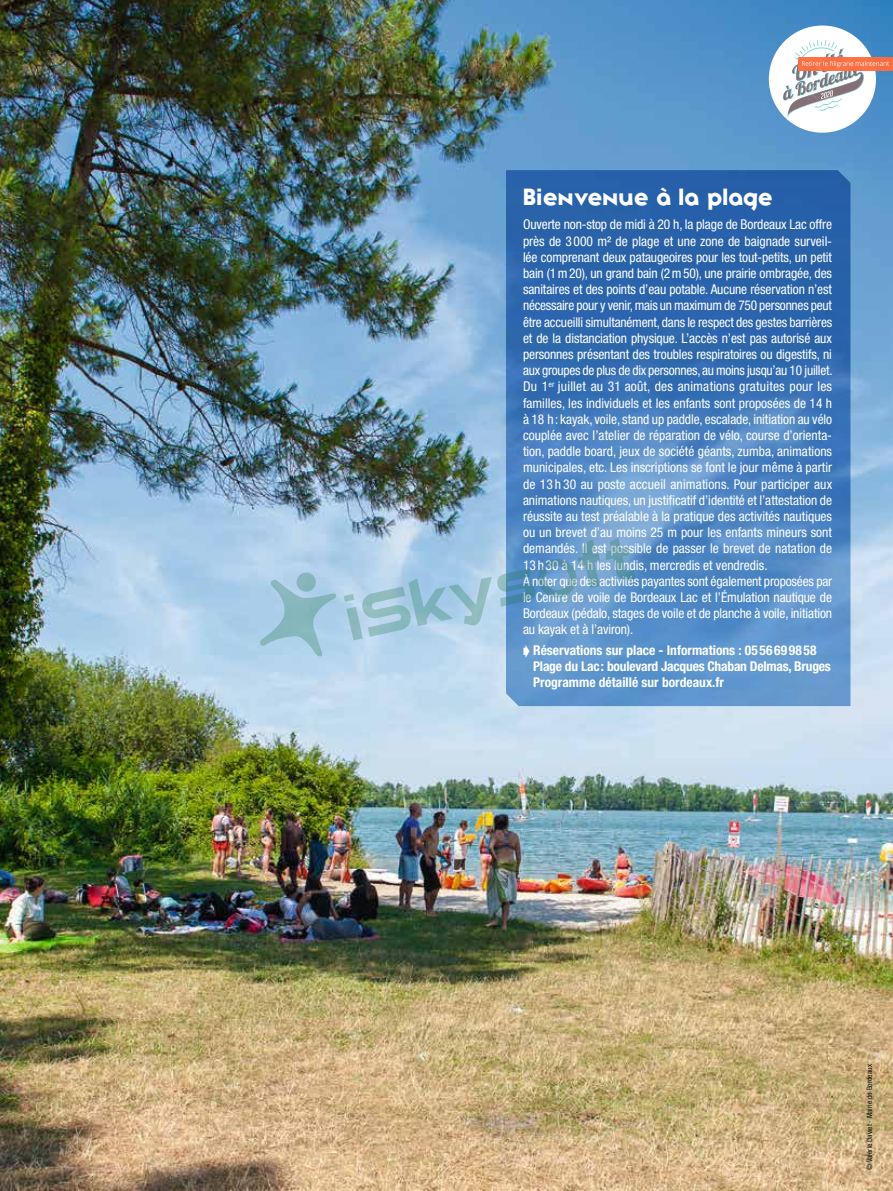
<style>
.page{position:relative;width:893px;height:1191px;background:#fff}
.page>*{position:absolute;margin:0;border:0;box-sizing:border-box;transform-origin:0 0}
.t1{font:900 23.25px "Zeronero";color:#fff}
.t2{font:condensed 13.5px/16.2px "Helvetica Neue LT Std";letter-spacing:-.005em;color:#fff}
.t3{font:700 condensed 13.5px/16.2px "Helvetica Neue LT Std";color:#fff}
.t4{font:condensed 7.5px "Helvetica Neue LT Std";color:#111212}
</style>
<div class="page">
<img style="left:0;top:0;width:893px;height:1191px">
<div style="left:769px;top:26px;width:107px;height:107px;background:#fff;border-radius:50%"></div>
<svg style="left:783px;top:40px;width:83px;height:76px"></svg>
<svg style="left:506px;top:170px;width:344px;height:536px;background:#4179ba"></svg>
<img style="left:260px;top:537px;width:375px;height:120px">
<img style="left:798px;top:57px;width:95px;height:13px">
<img style="left:802px;top:61px;width:34px;height:5px">
<svg style="left:524px;top:645px;width:6px;height:12px"></svg>
<h1 class="t1" style="left:523px;top:182px;width:251px">Bienvenue à la plage</h1>
<p class="t2" style="left:523px;top:216px;width:311px">Ouverte non-stop de midi à 20 h, la plage de Bordeaux Lac offre près de 3000 m² de plage et une zone de baignade surveil&shy;lée comprenant deux pataugeoires pour les tout-petits, un petit bain (1m20), un grand bain (2m50), une prairie ombragée, des sanitaires et des points d’eau potable. Aucune réservation n’est nécessaire pour y venir, mais un maximum de 750 personnes peut être accueilli simultanément, dans le respect des gestes barrières et de la distanciation physique. L’accès n’est pas autorisé aux personnes présentant des troubles respiratoires ou digestifs, ni aux groupes de plus de dix personnes, au moins jusqu’au 10 juillet.<br>Du 1<sup>er</sup> juillet au 31 août, des animations gratuites pour les familles, les individuels et les enfants sont proposées de 14 h à 18 h: kayak, voile, stand up paddle, escalade, initiation au vélo couplée avec l’atelier de réparation de vélo, course d’orienta&shy;tion, paddle board, jeux de société géants, zumba, animations municipales, etc. Les inscriptions se font le jour même à partir de 13 h 30 au poste accueil animations. Pour participer aux animations nautiques, un justificatif d’identité et l’attestation de réussite au test préalable à la pratique des activités nautiques ou un brevet d’au moins 25 m pour les enfants mineurs sont demandés. Il est possible de passer le brevet de natation de 13 h 30 à 14 h les lundis, mercredis et vendredis.<br>À noter que des activités payantes sont également proposées par le Centre de voile de Bordeaux Lac et l’Émulation nautique de Bordeaux (pédalo, stages de voile et de planche à voile, initiation au kayak et à l’aviron).</p>
<p class="t3" style="left:533px;top:642px;width:299px">Réservations sur place - Informations : 05 56 69 98 58<br>Plage du Lac: boulevard Jacques Chaban Delmas, Bruges<br>Programme détaillé sur bordeaux.fr</p>
<p class="t4" style="left:865px;top:1169px;width:107px;rotate:-90deg">© Valérie Daviet - Mairie de Bordeaux</p>
</div>
